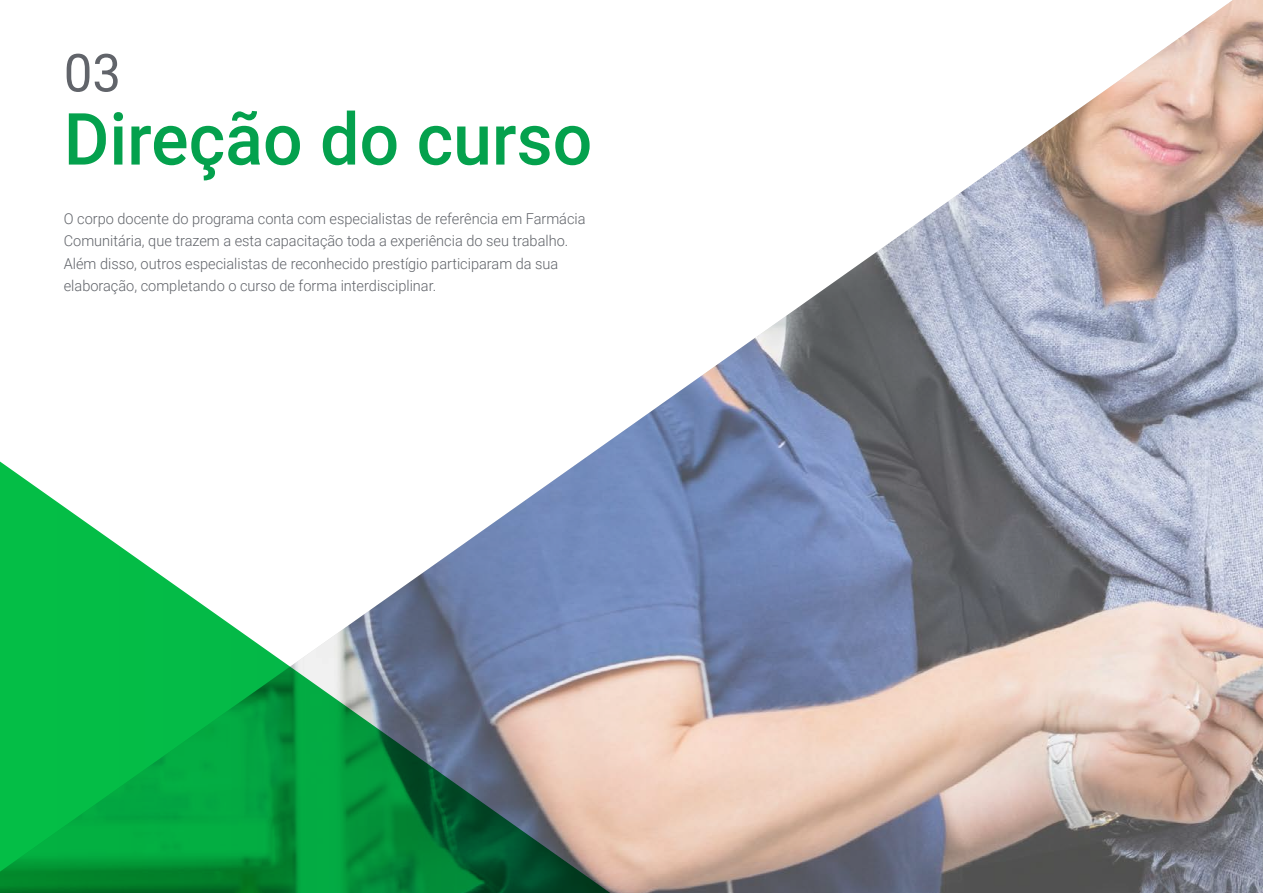
<style>
.page{position:relative;width:1263px;height:893px;background:#fff}
.page>*{position:absolute;margin:0;border:0;box-sizing:border-box;transform-origin:0 0}
.t1{font:500 72px "Roboto";color:#04a14d}
.t2{font:52.5px "Roboto";color:#61646a}
.t3{font:300 15px/22.5px "Roboto";color:#61646a}
</style>
<div class="page">
<img style="left:602px;top:0;width:661px;height:893px">
<svg style="left:0;top:446px;width:640px;height:447px"></svg>
<h2 class="t2" style="left:64px;top:36px;width:59px">03</h2>
<h1 class="t1" style="left:64px;top:89px;width:530px">Direção do curso</h1>
<p class="t3" style="left:64px;top:207px;width:523px">O corpo docente do programa conta com especialistas de referência em Farmácia Comunitária, que trazem a esta capacitação toda a experiência do seu trabalho.<br>Além disso, outros especialistas de reconhecido prestígio participaram da sua elaboração, completando o curso de forma interdisciplinar.</p>
</div>
